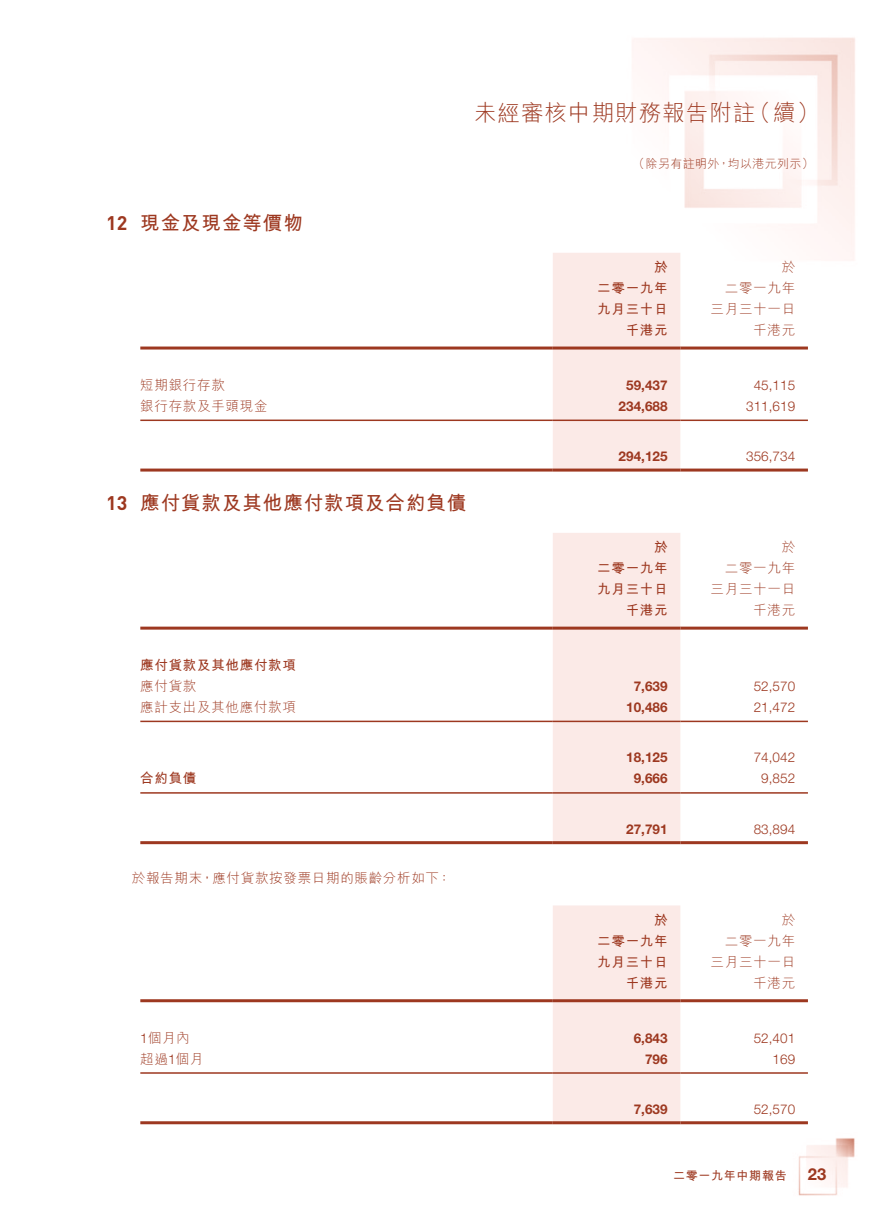
<style>
.page{position:relative;width:893px;height:1212px;background:#fff}
.page>*{position:absolute;margin:0;border:0;box-sizing:border-box;transform-origin:0 0}
.t1{font:300 22.5px "M Hei HK";letter-spacing:.045em;color:#9d3820}
.Heading_1{font:700 19.5px "M Hei HK";letter-spacing:.05em;color:#9d3820}
.t2{font:700 16.5px "Helvetica Neue LT Std";color:#9d3820}
.Body_Text{font:300 13.5px "M Hei HK";letter-spacing:.055em;color:#9d3820}
.Body_Text-2{font:300 13.5px "Helvetica Neue LT Std";letter-spacing:.005em;color:#9d3820}
.Body_Text-3{font:700 13.5px "Helvetica Neue LT Std";letter-spacing:.005em;color:#9d3820}
.Body_Text-4{font:700 13.5px "M Hei HK";letter-spacing:.055em;color:#9d3820}
.t3{font:300 12px "M Hei HK";letter-spacing:.03em;color:#9d3820}
.t4{font:700 12px "M Hei HK";letter-spacing:.06em;color:#9d3820}
.s1{font-family:"DIN Pro"}
.s2{font-family:"Helvetica Neue LT Std"}
</style>
<div class="page">
<img style="left:140px;top:37px;width:715px;height:1159px">
<div style="left:553px;top:253px;width:127px;height:215px;background:#fbeae7"></div>
<hr style="left:140px;top:346px;width:413px;height:3px;background:#9d3820">
<hr style="left:553px;top:346px;width:127px;height:3px;background:#9d3820">
<hr style="left:680px;top:346px;width:128px;height:3px;background:#9d3820">
<hr style="left:140px;top:419px;width:413px;height:2px;background:#9d3820">
<hr style="left:553px;top:419px;width:127px;height:2px;background:#9d3820">
<hr style="left:680px;top:419px;width:128px;height:2px;background:#9d3820">
<hr style="left:140px;top:468px;width:413px;height:3px;background:#9d3820">
<hr style="left:553px;top:468px;width:127px;height:3px;background:#9d3820">
<hr style="left:680px;top:468px;width:128px;height:3px;background:#9d3820">
<div style="left:553px;top:533px;width:127px;height:308px;background:#fbeae7"></div>
<hr style="left:140px;top:627px;width:413px;height:3px;background:#9d3820">
<hr style="left:553px;top:627px;width:127px;height:3px;background:#9d3820">
<hr style="left:680px;top:627px;width:128px;height:3px;background:#9d3820">
<hr style="left:140px;top:721px;width:413px;height:1px;background:#9d3820">
<hr style="left:553px;top:721px;width:127px;height:1px;background:#9d3820">
<hr style="left:680px;top:721px;width:128px;height:1px;background:#9d3820">
<hr style="left:140px;top:792px;width:413px;height:2px;background:#9d3820">
<hr style="left:553px;top:792px;width:127px;height:2px;background:#9d3820">
<hr style="left:680px;top:792px;width:128px;height:2px;background:#9d3820">
<hr style="left:140px;top:841px;width:413px;height:3px;background:#9d3820">
<hr style="left:553px;top:841px;width:127px;height:3px;background:#9d3820">
<hr style="left:680px;top:841px;width:128px;height:3px;background:#9d3820">
<div style="left:553px;top:905px;width:127px;height:216px;background:#fbeae7"></div>
<hr style="left:140px;top:999px;width:413px;height:3px;background:#9d3820">
<hr style="left:553px;top:999px;width:127px;height:3px;background:#9d3820">
<hr style="left:680px;top:999px;width:128px;height:3px;background:#9d3820">
<hr style="left:140px;top:1072px;width:413px;height:2px;background:#9d3820">
<hr style="left:553px;top:1072px;width:127px;height:2px;background:#9d3820">
<hr style="left:680px;top:1072px;width:128px;height:2px;background:#9d3820">
<hr style="left:140px;top:1121px;width:413px;height:3px;background:#9d3820">
<hr style="left:553px;top:1121px;width:127px;height:3px;background:#9d3820">
<hr style="left:680px;top:1121px;width:128px;height:3px;background:#9d3820">
<p class="Heading_1" style="left:106px;top:209px;width:198px"><span class="s1">12</span> 現金及現金等價物</p>
<h1 class="t1" style="left:474px;top:101px;width:347px">未經審核中期財務報告附註（續）</h1>
<p class="t3" style="left:633px;top:157px;width:183px">（除另有註明外，均以港元列示）</p>
<p class="Body_Text-4" style="left:654px;top:257px;width:15px">於</p>
<p class="Body_Text-4" style="left:597px;top:278px;width:72px">二零一九年</p>
<p class="Body_Text-4" style="left:597px;top:299px;width:72px">九月三十日</p>
<p class="Body_Text" style="left:782px;top:260px;width:15px">於</p>
<p class="Body_Text" style="left:725px;top:281px;width:72px">二零一九年</p>
<p class="Body_Text" style="left:711px;top:302px;width:86px">三月三十一日</p>
<p class="Body_Text-4" style="left:626px;top:320px;width:43px">千港元</p>
<p class="Body_Text" style="left:753px;top:323px;width:43px">千港元</p>
<p class="Body_Text" style="left:140px;top:378px;width:86px">短期銀行存款</p>
<p class="Body_Text-3" style="left:626px;top:377px;width:43px">59,437</p>
<p class="Body_Text-2" style="left:754px;top:377px;width:43px">45,115</p>
<p class="Body_Text" style="left:140px;top:399px;width:129px">銀行存款及手頭現金</p>
<p class="Body_Text-3" style="left:619px;top:398px;width:51px">234,688</p>
<p class="Body_Text-2" style="left:746px;top:398px;width:51px">311,619</p>
<p class="Body_Text-3" style="left:619px;top:448px;width:51px">294,125</p>
<p class="Body_Text-2" style="left:746px;top:448px;width:51px">356,734</p>
<p class="Heading_1" style="left:106px;top:489px;width:362px"><span class="s1">13</span> 應付貨款及其他應付款項及合約負債</p>
<p class="Body_Text-4" style="left:654px;top:537px;width:15px">於</p>
<p class="Body_Text-4" style="left:597px;top:558px;width:72px">二零一九年</p>
<p class="Body_Text-4" style="left:597px;top:579px;width:72px">九月三十日</p>
<p class="Body_Text" style="left:782px;top:540px;width:15px">於</p>
<p class="Body_Text" style="left:725px;top:561px;width:72px">二零一九年</p>
<p class="Body_Text" style="left:711px;top:582px;width:86px">三月三十一日</p>
<p class="Body_Text-4" style="left:626px;top:600px;width:43px">千港元</p>
<p class="Body_Text" style="left:753px;top:603px;width:43px">千港元</p>
<p class="Body_Text-4" style="left:140px;top:655px;width:157px">應付貨款及其他應付款項</p>
<p class="Body_Text" style="left:140px;top:679px;width:58px">應付貨款</p>
<p class="Body_Text-3" style="left:634px;top:678px;width:35px">7,639</p>
<p class="Body_Text-2" style="left:754px;top:678px;width:43px">52,570</p>
<p class="Body_Text" style="left:140px;top:700px;width:157px">應計支出及其他應付款項</p>
<p class="Body_Text-3" style="left:626px;top:699px;width:43px">10,486</p>
<p class="Body_Text-2" style="left:754px;top:699px;width:43px">21,472</p>
<p class="Body_Text-3" style="left:626px;top:749px;width:43px">18,125</p>
<p class="Body_Text-2" style="left:754px;top:749px;width:43px">74,042</p>
<p class="Body_Text-4" style="left:140px;top:769px;width:58px">合約負債</p>
<p class="Body_Text-3" style="left:634px;top:770px;width:35px">9,666</p>
<p class="Body_Text-2" style="left:761px;top:770px;width:35px">9,852</p>
<p class="Body_Text-3" style="left:626px;top:821px;width:43px">27,791</p>
<p class="Body_Text-2" style="left:754px;top:821px;width:43px">83,894</p>
<p class="Body_Text" style="left:132px;top:871px;width:321px">於報告期末，應付貨款按發票日期的賬齡分析如下：</p>
<p class="Body_Text-4" style="left:654px;top:910px;width:15px">於</p>
<p class="Body_Text-4" style="left:597px;top:931px;width:72px">二零一九年</p>
<p class="Body_Text-4" style="left:597px;top:952px;width:72px">九月三十日</p>
<p class="Body_Text" style="left:782px;top:913px;width:15px">於</p>
<p class="Body_Text" style="left:725px;top:934px;width:72px">二零一九年</p>
<p class="Body_Text" style="left:711px;top:955px;width:86px">三月三十一日</p>
<p class="Body_Text-4" style="left:626px;top:973px;width:43px">千港元</p>
<p class="Body_Text" style="left:753px;top:976px;width:43px">千港元</p>
<p class="Body_Text" style="left:140px;top:1031px;width:51px"><span class="s2">1</span>個月內</p>
<p class="Body_Text-3" style="left:634px;top:1029px;width:35px">6,843</p>
<p class="Body_Text-2" style="left:754px;top:1029px;width:43px">52,401</p>
<p class="Body_Text" style="left:140px;top:1052px;width:65px">超過<span class="s2">1</span>個月</p>
<p class="Body_Text-3" style="left:645px;top:1050px;width:24px">796</p>
<p class="Body_Text-2" style="left:773px;top:1050px;width:24px">169</p>
<p class="Body_Text-3" style="left:634px;top:1101px;width:35px">7,639</p>
<p class="Body_Text-2" style="left:754px;top:1101px;width:43px">52,570</p>
<p class="t4" style="left:673px;top:1166px;width:115px">二零一九年中期報告</p>
<p class="t2" style="left:808px;top:1164px;width:20px">23</p>
</div>
